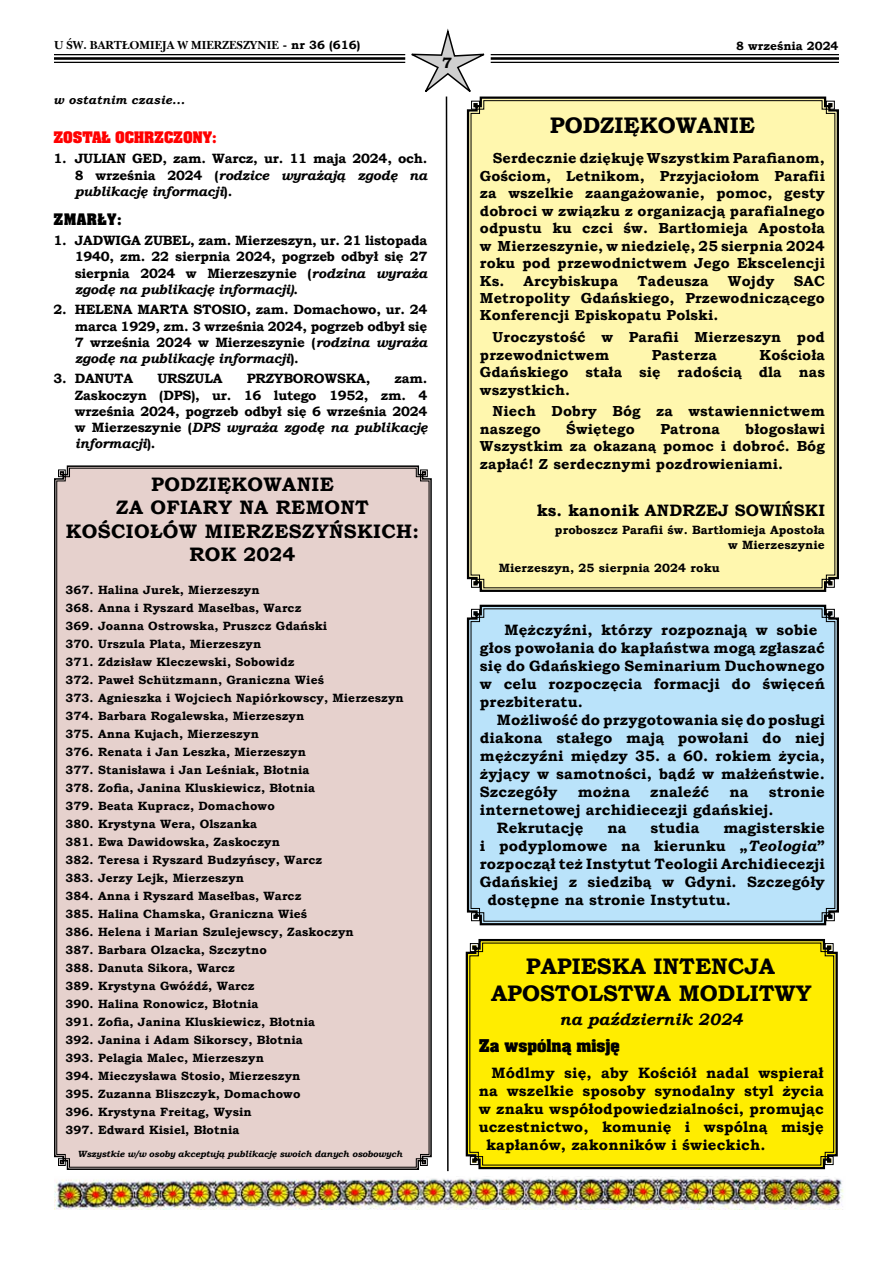
<style>
.page{position:relative;width:893px;height:1263px;background:#fff}
.page>*{position:absolute;margin:0;border:0;box-sizing:border-box;transform-origin:0 0}
.t1{font:700 22.5px/27px "Bookman Old Style";color:#000;text-align:center}
.t2{font:700 19.5px/23.4px "Bookman Old Style";letter-spacing:.02em;color:#000;text-align:center}
.t3{font:700 16.5px "Bookman Old Style";letter-spacing:.01em;color:#000}
.t4{font:italic 700 16.5px "Bookman Old Style";color:#000}
.t5{font:700 15px/18px "Bookman Old Style";letter-spacing:.01em;color:#000}
.t6{font:700 15px "Aardvark";color:#000}
.t7{font:700 14.55px/17.4px "Bookman Old Style";letter-spacing:.01em;color:#000;text-align:justify}
.t8{font:700 13.5px/16.2px "Bookman Old Style";letter-spacing:-.015em;color:#000;text-align:justify}
.t9{font:700 13.5px "Aardvark";letter-spacing:-.015em;color:#f00}
.t10{font:700 13.5px "Aardvark";letter-spacing:.025em;color:#000}
.t11{font:700 12px/18px "Bookman Old Style";letter-spacing:.01em;color:#000}
.t12{font:700 12px "Nebraska";color:#000}
.t13{font:italic 700 12px "Bookman Old Style";letter-spacing:.02em;color:#000}
.t14{font:italic 700 9px "Bookman Old Style";letter-spacing:-.01em;color:#000}
.s1{font-family:"Bookman Old Style"}
.s2{font-style:italic}
</style>
<div class="page">
<hr style="left:54px;top:54px;width:351px;height:1px;background:#000">
<hr style="left:54px;top:57px;width:351px;height:3px;background:#000">
<hr style="left:54px;top:62px;width:351px;height:1px;background:#000">
<hr style="left:491px;top:54px;width:348px;height:1px;background:#000">
<hr style="left:491px;top:57px;width:348px;height:3px;background:#000">
<hr style="left:491px;top:62px;width:348px;height:1px;background:#000">
<img style="left:54px;top:1176px;width:790px;height:33px">
<svg style="left:491px;top:938px;width:347px;height:232px"></svg>
<div style="left:491px;top:942px;width:343px;height:224px;background:#ffed00"></div>
<div style="left:56px;top:468px;width:349px;height:700px;background:#e6d1cd"></div>
<svg style="left:491px;top:604px;width:348px;height:322px"></svg>
<div style="left:491px;top:608px;width:345px;height:314px;background:#bae3fa"></div>
<svg style="left:491px;top:96px;width:348px;height:496px"></svg>
<div style="left:491px;top:100px;width:345px;height:489px;background:#fff7ae"></div>
<svg style="left:405px;top:28px;width:86px;height:1144px"></svg>
<p class="t12" style="left:54px;top:38px;width:308px">U ŒW. BART£OMIEJA W MIERZESZYNIE <span class="s1">- nr 36 (616)</span></p>
<p class="t11" style="left:736px;top:37px;width:104px">8 września 2024</p>
<p class="t5" style="left:442px;top:54px;width:11px">7</p>
<p class="t13" style="left:54px;top:91px;width:133px">w ostatnim czasie...</p>
<p class="t9" style="left:54px;top:128px;width:165px">ZOSTAŁ OCHRZCZONY:</p>
<p class="t8" style="left:75px;top:151px;width:354px;text-indent:-21px">1. JULIAN GED, zam. Warcz, ur. 11 maja 2024, och.<br>8 września 2024 (<span class="s2">rodzice wyrażają zgodę na publikację informacji</span>).</p>
<p class="t10" style="left:54px;top:210px;width:70px">ZMARŁY:</p>
<p class="t8" style="left:75px;top:232px;width:354px;text-indent:-21px">1. JADWIGA ZUBEL, zam. Mierzeszyn, ur. 21 listopada 1940, zm. 22 sierpnia 2024, pogrzeb odbył się 27 sierpnia 2024 w Mierzeszynie (<span class="s2">rodzina wyraża zgodę na publikację informacji)</span>.</p>
<p class="t8" style="left:75px;top:301px;width:354px;text-indent:-21px">2. HELENA MARTA STOSIO, zam. Domachowo, ur. 24 marca 1929, zm. 3 września 2024, pogrzeb odbył się 7 września 2024 w Mierzeszynie (<span class="s2">rodzina wyraża zgodę na publikację informacji</span>).</p>
<p class="t8" style="left:54px;top:371px;width:81px">3. DANUTA</p>
<p class="t8" style="left:157px;top:371px;width:67px">URSZULA</p>
<p class="t8" style="left:247px;top:371px;width:125px">PRZYBOROWSKA,</p>
<p class="t8" style="left:75px;top:371px;width:354px;text-indent:320px">zam.<br>Zaskoczyn (DPS), ur. 16 lutego 1952, zm. 4 września 2024, pogrzeb odbył się 6 września 2024 w Mierzeszynie (<span class="s2">DPS wyraża zgodę na publikację informacji</span>).</p>
<h2 class="t2" style="left:66px;top:472px;width:355px">PODZIĘKOWANIE<br>ZA OFIARY NA REMONT<br>KOŚCIOŁÓW MIERZESZYŃSKICH:<br>ROK 2024</h2>
<p class="t11" style="left:66px;top:580px;width:340px">367. Halina Jurek, Mierzeszyn<br>368. Anna i Ryszard Masełbas, Warcz<br>369. Joanna Ostrowska, Pruszcz Gdański<br>370. Urszula Plata, Mierzeszyn<br>371. Zdzisław Kleczewski, Sobowidz<br>372. Paweł Schützmann, Graniczna Wieś<br>373. Agnieszka i Wojciech Napiórkowscy, Mierzeszyn 374. Barbara Rogalewska, Mierzeszyn<br>375. Anna Kujach, Mierzeszyn<br>376. Renata i Jan Leszka, Mierzeszyn<br>377. Stanisława i Jan Leśniak, Błotnia<br>378. Zofia, Janina Kluskiewicz, Błotnia<br>379. Beata Kupracz, Domachowo<br>380. Krystyna Wera, Olszanka<br>381. Ewa Dawidowska, Zaskoczyn<br>382. Teresa i Ryszard Budzyńscy, Warcz<br>383. Jerzy Lejk, Mierzeszyn<br>384. Anna i Ryszard Masełbas, Warcz<br>385. Halina Chamska, Graniczna Wieś<br>386. Helena i Marian Szulejewscy, Zaskoczyn<br>387. Barbara Olzacka, Szczytno<br>388. Danuta Sikora, Warcz<br>389. Krystyna Gwóźdź, Warcz<br>390. Halina Ronowicz, Błotnia<br>391. Zofia, Janina Kluskiewicz, Błotnia<br>392. Janina i Adam Sikorscy, Błotnia<br>393. Pelagia Malec, Mierzeszyn<br>394. Mieczysława Stosio, Mierzeszyn<br>395. Zuzanna Bliszczyk, Domachowo<br>396. Krystyna Freitag, Wysin<br>397. Edward Kisiel, Błotnia</p>
<p class="t14" style="left:78px;top:1147px;width:326px">Wszystkie w/w osoby akceptują publikację swoich danych osobowych</p>
<h1 class="t1" style="left:550px;top:112px;width:207px">PODZIĘKOWANIE</h1>
<p class="t7" style="left:480px;top:149px;width:347px;text-indent:13px">Serdecznie dziękuję Wszystkim Parafianom, Gościom, Letnikom, Przyjaciołom Parafii za wszelkie zaangażowanie, pomoc, gesty dobroci w związku z organizacją parafialnego odpustu ku czci św. Bartłomieja Apostoła w Mierzeszynie, w niedzielę, 25 sierpnia 2024 roku pod przewodnictwem Jego Ekscelencji Ks. Arcybiskupa</p>
<p class="t7" style="left:637px;top:272px;width:73px">Tadeusza</p>
<p class="t7" style="left:728px;top:272px;width:48px">Wojdy</p>
<p class="t7" style="left:480px;top:272px;width:346px;text-indent:314px">SAC Metropolity Gdańskiego, Przewodniczącego Konferencji Episkopatu Polski.</p>
<p class="t7" style="left:480px;top:328px;width:346px;text-indent:13px">Uroczystość w Parafii Mierzeszyn pod przewodnictwem</p>
<p class="t7" style="left:480px;top:346px;width:346px;text-indent:280px">Kościoła Gdańskiego stała się radością dla nas wszystkich.</p>
<p class="t7" style="left:480px;top:402px;width:347px;text-indent:13px">Niech Dobry Bóg za wstawiennictwem naszego</p>
<p class="t7" style="left:652px;top:346px;width:67px">Pasterza</p>
<p class="t7" style="left:566px;top:420px;width:70px">Świętego</p>
<p class="t7" style="left:660px;top:420px;width:61px">Patrona</p>
<p class="t7" style="left:480px;top:420px;width:346px;text-indent:266px">błogosławi Wszystkim za okazaną pomoc i dobroć. Bóg zapłać! Z serdecznymi pozdrowieniami.</p>
<h3 class="t3" style="left:537px;top:498px;width:290px">ks. kanonik ANDRZEJ SOWIŃSKI</h3>
<p class="t11" style="left:555px;top:523px;width:272px;line-height:14.4px;text-align:right">proboszcz Parafii św. Bartłomieja Apostoła w Mierzeszynie</p>
<p class="t11" style="left:499px;top:558px;width:223px">Mierzeszyn, 25 sierpnia 2024 roku</p>
<p class="t5" style="left:480px;top:621px;width:346px;text-indent:25px">Mężczyźni, którzy rozpoznają w sobie głos powołania do kapłaństwa mogą zgłaszać się do Gdańskiego Seminarium Duchownego w celu rozpoczęcia formacji do święceń prezbiteratu.</p>
<p class="t5" style="left:480px;top:711px;width:346px;text-align:justify;text-indent:17px">Możliwość do przygotowania się do posługi diakona stałego mają powołani do niej mężczyźni między 35. a 60. rokiem życia, żyjący w samotności, bądź w małżeństwie.<br>Szczegóły</p>
<p class="t5" style="left:578px;top:783px;width:54px">można</p>
<p class="t5" style="left:650px;top:783px;width:61px">znaleźć</p>
<p class="t5" style="left:729px;top:783px;width:21px">na</p>
<p class="t5" style="left:769px;top:783px;width:58px">stronie</p>
<p class="t5" style="left:480px;top:801px;width:295px">internetowej archidiecezji gdańskiej.</p>
<p class="t5" style="left:497px;top:819px;width:88px">Rekrutację</p>
<p class="t5" style="left:607px;top:819px;width:21px">na</p>
<p class="t5" style="left:650px;top:819px;width:51px">studia</p>
<p class="t5" style="left:723px;top:819px;width:103px">magisterskie</p>
<p class="t5" style="left:480px;top:837px;width:346px">i podyplomowe na kierunku „<span class="s2">Teologia</span>”</p>
<p class="t5" style="left:480px;top:855px;width:346px">rozpoczął też Instytut Teologii Archidiecezji</p>
<p class="t5" style="left:480px;top:873px;width:346px">Gdańskiej z siedzibą w Gdyni. Szczegóły</p>
<p class="t5" style="left:487px;top:891px;width:245px">dostępne na stronie Instytutu.</p>
<h1 class="t1" style="left:491px;top:953px;width:322px">PAPIESKA INTENCJA<br>APOSTOLSTWA MODLITWY</h1>
<h3 class="t4" style="left:560px;top:1007px;width:185px">na październik 2024</h3>
<p class="t6" style="left:479px;top:1035px;width:143px">Za wspólną misję</p>
<p class="t5" style="left:491px;top:1064px;width:334px">Módlmy się, aby Kościół nadal wspierał</p>
<p class="t5" style="left:479px;top:1082px;width:346px">na wszelkie sposoby synodalny styl życia</p>
<p class="t5" style="left:479px;top:1100px;width:346px">w znaku współodpowiedzialności, promując</p>
<p class="t5" style="left:479px;top:1118px;width:346px">uczestnictwo, komunię i wspólną misję</p>
<p class="t5" style="left:486px;top:1136px;width:281px">kapłanów, zakonników i świeckich.</p>
</div>
